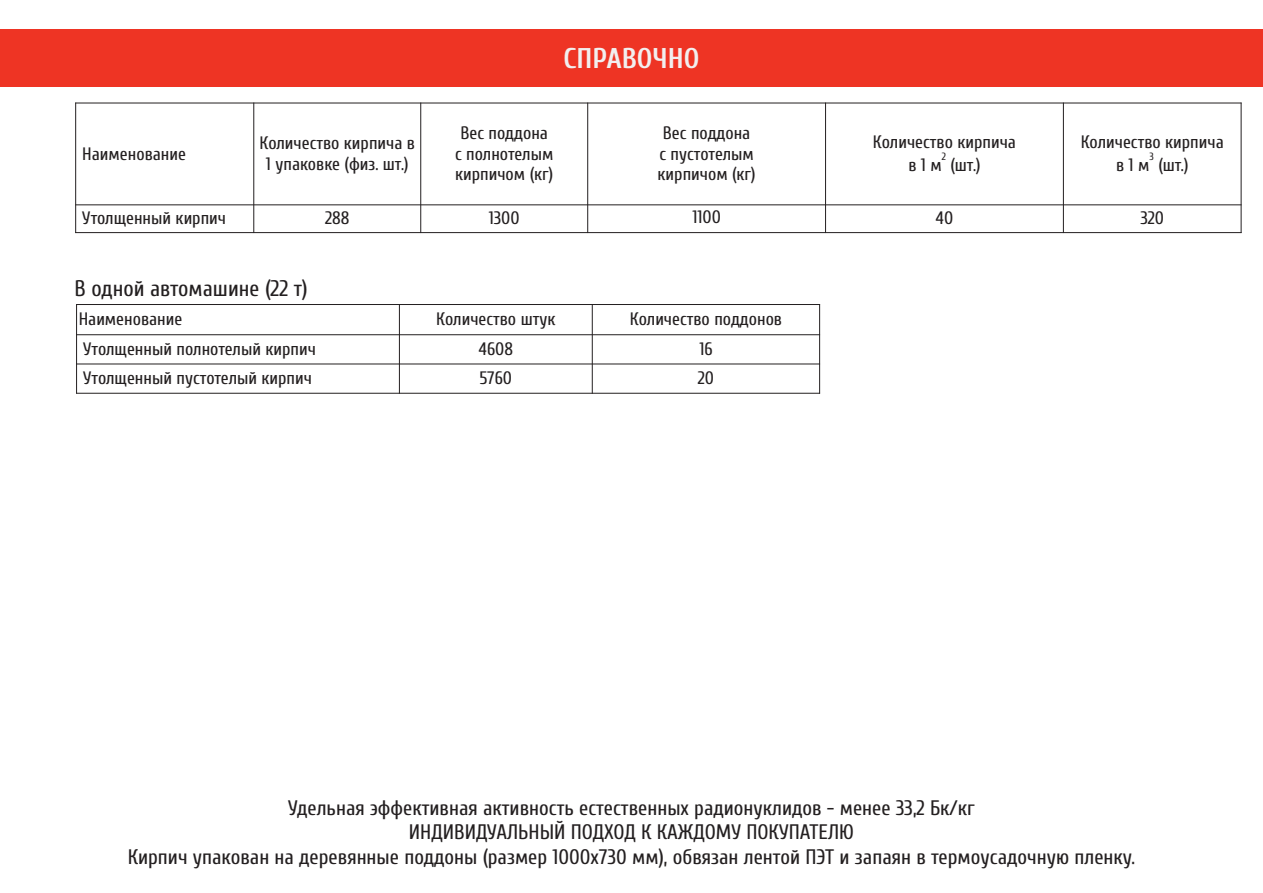
<style>
.page{position:relative;width:1263px;height:893px;background:#fff}
.page>*{position:absolute;margin:0;border:0;box-sizing:border-box;transform-origin:0 0}
.t1{font:700 28.5px "Cuprum";color:#f2efef}
.t2{font:22.5px "Cuprum";color:#231f20}
.t3{font:21px/24.2px "Cuprum";color:#231f20;text-align:center}
.t4{font:18px/20.7px "Cuprum";color:#231f20;text-align:center}
.t5{font:10.5px "Cuprum";color:#231f20}
</style>
<div class="page">
<div style="left:0;top:29px;width:1263px;height:58px;background:#ee3424"></div>
<hr style="left:75px;top:103px;width:1px;height:130px;background:#231f20">
<hr style="left:253px;top:103px;width:1px;height:130px;background:#231f20">
<hr style="left:420px;top:103px;width:1px;height:130px;background:#231f20">
<hr style="left:587px;top:103px;width:1px;height:130px;background:#231f20">
<hr style="left:825px;top:103px;width:1px;height:130px;background:#231f20">
<hr style="left:1063px;top:103px;width:1px;height:130px;background:#231f20">
<hr style="left:1241px;top:103px;width:1px;height:130px;background:#231f20">
<hr style="left:75px;top:232px;width:1166px;height:1px;background:#231f20">
<hr style="left:75px;top:204px;width:1166px;height:1px;background:#231f20">
<hr style="left:75px;top:103px;width:1166px;height:1px;background:#231f20">
<hr style="left:76px;top:304px;width:1px;height:90px;background:#231f20">
<hr style="left:399px;top:304px;width:1px;height:90px;background:#231f20">
<hr style="left:592px;top:304px;width:1px;height:90px;background:#231f20">
<hr style="left:819px;top:304px;width:1px;height:90px;background:#231f20">
<hr style="left:76px;top:393px;width:744px;height:1px;background:#231f20">
<hr style="left:76px;top:364px;width:744px;height:1px;background:#231f20">
<hr style="left:76px;top:334px;width:744px;height:1px;background:#231f20">
<hr style="left:76px;top:304px;width:744px;height:1px;background:#231f20">
<h1 class="t1" style="left:564px;top:42px;width:137px">СПРАВОЧНО</h1>
<p class="t4" style="left:82px;top:144px;width:105px">Наименование</p>
<p class="t4" style="left:259px;top:133px;width:157px">Количество кирпича в<br>1 упаковке (физ. шт.)</p>
<p class="t4" style="left:455px;top:123px;width:100px">Вес поддона с полнотелым кирпичом (кг)</p>
<p class="t4" style="left:658px;top:123px;width:99px;text-align:left">Вес поддона с пустотелым кирпичом (кг)</p>
<p class="t4" style="left:873px;top:131px;width:145px">Количество кирпича</p>
<p class="t5" style="left:942px;top:151px;width:6px">2</p>
<p class="t4" style="left:908px;top:155px;width:74px">в 1 м (шт.)</p>
<p class="t4" style="left:1081px;top:131px;width:145px">Количество кирпича</p>
<p class="t5" style="left:1149px;top:151px;width:6px">3</p>
<p class="t4" style="left:1116px;top:155px;width:74px">в 1 м (шт.)</p>
<p class="t4" style="left:82px;top:208px;width:145px">Утолщенный кирпич</p>
<p class="t4" style="left:325px;top:208px;width:26px">288</p>
<p class="t4" style="left:489px;top:208px;width:32px">1300</p>
<p class="t4" style="left:692px;top:207px;width:30px">1100</p>
<p class="t4" style="left:936px;top:208px;width:19px">40</p>
<p class="t4" style="left:1140px;top:208px;width:25px">320</p>
<p class="t2" style="left:75px;top:276px;width:235px">В одной автомашине (22 т)</p>
<p class="t4" style="left:79px;top:309px;width:105px">Наименование</p>
<p class="t4" style="left:436px;top:309px;width:121px">Количество штук</p>
<p class="t4" style="left:630px;top:309px;width:154px">Количество поддонов</p>
<p class="t4" style="left:83px;top:339px;width:234px">Утолщенный полнотелый кирпич</p>
<p class="t4" style="left:479px;top:339px;width:36px">4608</p>
<p class="t4" style="left:699px;top:339px;width:15px">16</p>
<p class="t4" style="left:83px;top:368px;width:230px">Утолщенный пустотелый кирпич</p>
<p class="t4" style="left:480px;top:368px;width:34px">5760</p>
<p class="t4" style="left:698px;top:368px;width:18px">20</p>
<p class="t3" style="left:128px;top:796px;width:1009px">Удельная эффективная активность естественных радионуклидов - менее 33,2 Бк/кг<br>ИНДИВИДУАЛЬНЫЙ ПОДХОД К КАЖДОМУ ПОКУПАТЕЛЮ<br>Кирпич упакован на деревянные поддоны (размер 1000х730 мм), обвязан лентой ПЭТ и запаян в термоусадочную пленку.</p>
</div>
